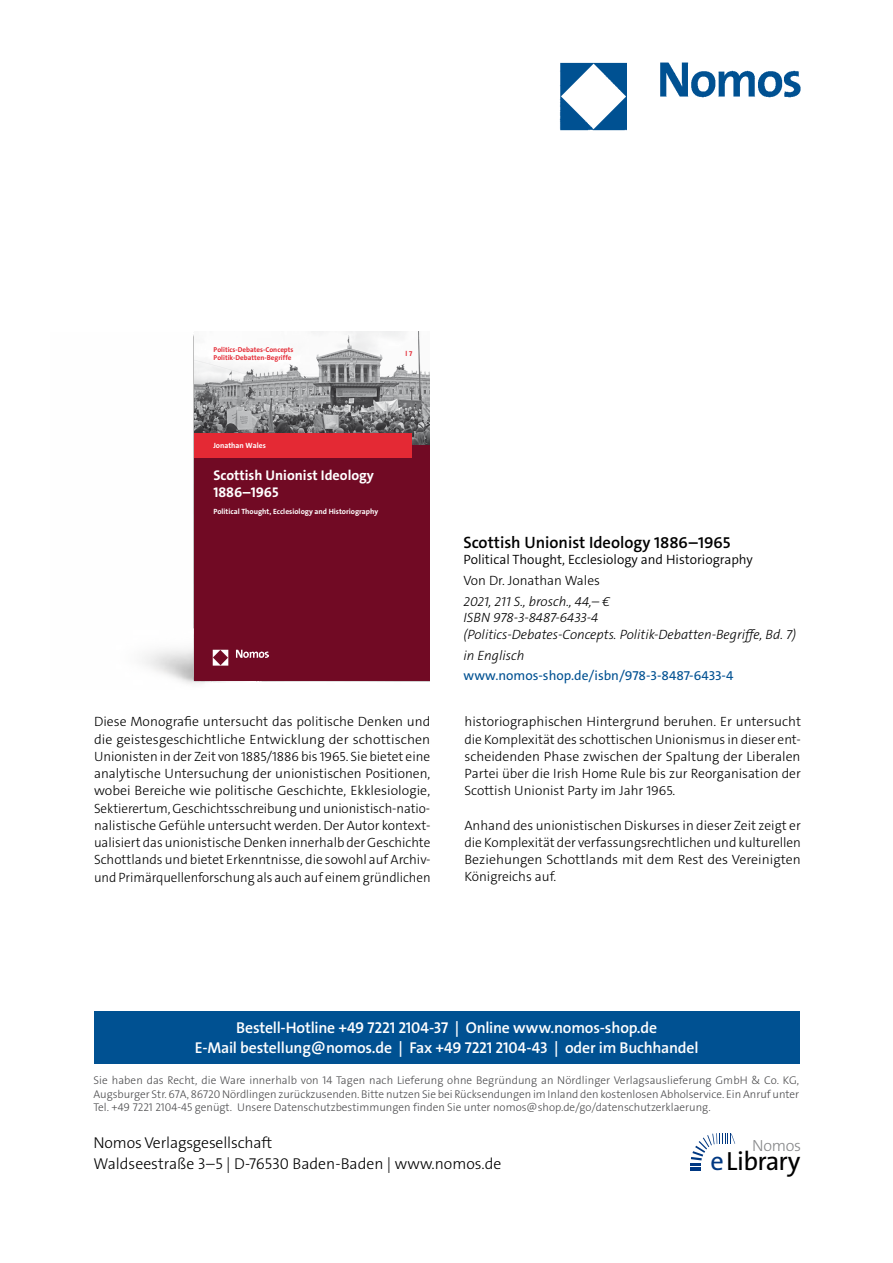
<style>
.page{position:relative;width:893px;height:1263px;background:#fff}
.page>*{position:absolute;margin:0;border:0;box-sizing:border-box;transform-origin:0 0}
.t1{font:26.4px "The Sans Os F";letter-spacing:-.03em;color:#000}
.t2{font:600 16.5px "The Sans C5";color:#000}
.t3{font:300 16.2px "The Sans Os F";letter-spacing:-.02em;color:#87888a}
.t4{font:600 15.75px/21px "The Sans Os F";letter-spacing:-.01em;color:#fff;text-align:center}
.t5{font:300 15.75px/21px "The Sans Os F";color:#000}
.t6{font:700 14.1px/17px "The Sans Os F";color:#fff}
.t7{font:300 13.5px/17.2px "The Sans C5";color:#000;text-align:justify}
.t8{font:italic 300 13.5px/16.5px "The Sans C5";color:#000}
.t9{font:300 13.5px "The Sans C5";color:#000}
.t10{font:13.5px "The Sans C5";color:#005192}
.t11{font:300 11.25px/13.5px "The Sans Os F";color:#4b4b4d;text-align:justify}
.t12{font:700 7.65px "The Sans Os F";color:#fff}
.t13{font:700 7.05px "The Sans Os F";color:#e42934}
.s1{color:#003882}
</style>
<div class="page">
<img style="left:559px;top:62px;width:242px;height:69px">
<div style="left:94px;top:1011px;width:705px;height:52px;background:#005192"></div>
<svg style="left:690px;top:1133px;width:45px;height:38px"></svg>
<img style="left:144px;top:335px;width:285px;height:349px">
<img style="left:194px;top:331px;width:236px;height:114px">
<div style="left:194px;top:445px;width:236px;height:235px;background:#710a24"></div>
<div style="left:194px;top:433px;width:217px;height:25px;background:#e42934"></div>
<img style="left:212px;top:649px;width:56px;height:17px">
<p class="t13" style="left:214px;top:345px;width:81px">Politics-Debates-Concepts</p>
<p class="t13" style="left:214px;top:353px;width:79px">Politik-Debatten-Begriffe</p>
<p class="t13" style="left:405px;top:349px;width:8px">l7</p>
<p class="t12" style="left:213px;top:441px;width:54px">Jonathan Wales</p>
<p class="t6" style="left:213px;top:467px;width:162px">Scottish Unionist Ideology<br>1886 –1965</p>
<p class="t12" style="left:213px;top:507px;width:166px">Political Thought, Ecclesiology and Historiography</p>
<p class="t2" style="left:463px;top:532px;width:269px">Scottish Unionist Ideology 1886–1965</p>
<p class="t9" style="left:463px;top:551px;width:291px">Political Thought, Ecclesiology and Historiography</p>
<p class="t7" style="left:463px;top:572px;width:138px">Von Dr. Jonathan Wales</p>
<p class="t8" style="left:463px;top:593px;width:334px">2021, 211 S., brosch., 44,– €<br>ISBN 978-3-8487-6433-4<br>(Politics-Debates-Concepts. Politik-Debatten-Begriffe, Bd. 7)</p>
<p class="t8" style="left:463px;top:647px;width:63px">in Englisch</p>
<p class="t10" style="left:463px;top:667px;width:271px">www.nomos-shop.de/isbn/978-3-8487-6433-4</p>
<p class="t7" style="left:94px;top:713px;width:338px;text-align:left">Diese Monografie untersucht das politische Denken und die geistesgeschichtliche Entwicklung der schottischen Unionisten in der Zeit von 1885/1886 bis 1965. Sie bietet eine analytische Untersuchung der unionistischen Positionen, wobei Bereiche wie politische Geschichte, Ekklesiologie, Sektierertum, Geschichtsschreibung und unionistisch-natio&shy;nalistische Gefühle untersucht werden. Der Autor kontext&shy;ualisiert das unionistische Denken innerhalb der Geschichte Schottlands und bietet Erkenntnisse, die sowohl auf Archiv&shy;und Primärquellenforschung als auch auf einem gründlichen</p>
<p class="t7" style="left:464px;top:713px;width:338px">historiographischen Hintergrund beruhen. Er untersucht die Komplexität des schottischen Unionismus in dieser ent&shy;scheidenden Phase zwischen der Spaltung der Liberalen Partei über die Irish Home Rule bis zur Reorganisation der Scottish Unionist Party im Jahr 1965.</p>
<p class="t7" style="left:464px;top:816px;width:338px">Anhand des unionistischen Diskurses in dieser Zeit zeigt er die Komplexität der verfassungsrechtlichen und kulturellen Beziehungen Schottlands mit dem Rest des Vereinigten Königreichs auf.</p>
<p class="t4" style="left:195px;top:1017px;width:505px">Bestell-Hotline +49 7221 2104-37 | Online www.nomos-shop.de<br>E-Mail bestellung@nomos.de | Fax +49 7221 2104-43 | oder im Buchhandel</p>
<p class="t11" style="left:94px;top:1074px;width:707px">Sie haben das Recht, die Ware innerhalb von 14 Tagen nach Lieferung ohne Begründung an Nördlinger Verlagsauslieferung GmbH &amp; Co. KG, Augsburger Str. 67A, 86720 Nördlingen zurückzusenden. Bitte nutzen Sie bei Rücksendungen im Inland den kostenlosen Abholservice. Ein Anruf unter Tel. +49 7221 2104-45 genügt. Unsere Datenschutzbestimmungen finden Sie unter nomos@shop.de/go/datenschutzerklaerung.</p>
<p class="t5" style="left:94px;top:1133px;width:409px">Nomos Verlagsgesellschaft<br>Waldseestraße 3–5 | D-76530 Baden-Baden | www.nomos.de</p>
<p class="t3" style="left:752px;top:1135px;width:51px">Nomos</p>
<h1 class="t1" style="left:710px;top:1151px;width:91px"><span class="s1">e</span>Library</h1>
</div>
